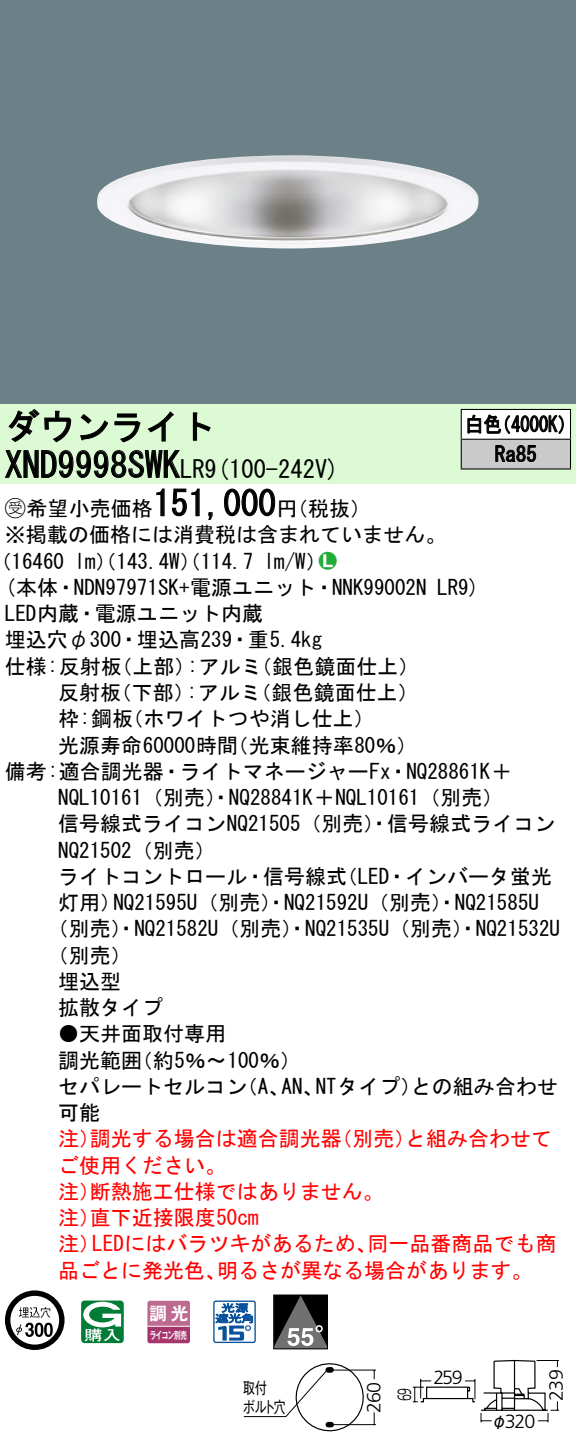
<style>
.page{position:relative;width:576px;height:1446px;background:#fff}
.page>*{position:absolute;margin:0;border:0;box-sizing:border-box;transform-origin:0 0}
.t1{font:35px "MS Gothic";color:#000}
.t2{font:24.5px "MS Gothic";color:#000}
.t3{font:21px/26.2px "MS Gothic";color:#000}
.t4{font:21px/26.2px "MS Gothic";color:#f00}
.t5{font:21px/29.8px "MS Gothic";color:#000;scale:.88 1}
.t6{font:21px "Ford Classification 1";color:#23ac38}
.t7{font:300 19.25px "Frutiger LT Std";letter-spacing:-.055em;color:#000}
.t8{font:300 19.25px "Frutiger LT Std";letter-spacing:-.055em;color:#000;scale:.65 1}
.t9{font:17.5px "Gothic MB101 Pro De Bold 90 pv RKSJ H";color:#fff}
.t10{font:15.75px "Gothic MB101 Pro Regular 90 pv RKSJ H";letter-spacing:-.075em;color:#000;scale:.75 1}
.t11{font:15.75px "Gothic MB101 Pro Regular 90 pv RKSJ H";letter-spacing:-.075em;color:#000}
.t12{font:10.15px "Gothic MB101 Pro De Bold 90 pv RKSJ H";letter-spacing:-.05em;color:#fff;scale:.65 1}
.s1{font-size:24.5px}
.s2{font-family:"Ford Classification 1"}
.s3{color:#fff}
</style>
<div class="page">
<div style="left:0;top:0;width:575px;height:404px;background:#6c8087"></div>
<img style="left:97px;top:155px;width:381px;height:93px">
<div style="left:0;top:404px;width:575px;height:79px;background:#dcfad4"></div>
<svg style="left:8px;top:409px;width:64px;height:34px"></svg>
<svg style="left:80px;top:413px;width:60px;height:30px"></svg>
<svg style="left:147px;top:411px;width:26px;height:31px"></svg>
<svg style="left:192px;top:412px;width:19px;height:29px"></svg>
<svg style="left:5px;top:450px;width:176px;height:28px"></svg>
<svg style="left:156px;top:488px;width:9px;height:29px"></svg>
<svg style="left:172px;top:488px;width:28px;height:29px"></svg>
<svg style="left:208px;top:512px;width:5px;height:8px"></svg>
<svg style="left:224px;top:488px;width:51px;height:29px"></svg>
<svg style="left:5px;top:1290px;width:59px;height:60px"></svg>
<svg style="left:44px;top:1322px;width:9px;height:15px"></svg>
<svg style="left:81px;top:1300px;width:43px;height:43px"></svg>
<svg style="left:147px;top:1301px;width:43px;height:42px;background:#b45782"></svg>
<hr style="left:147px;top:1325px;width:43px;height:2px;background:#fff">
<svg style="left:213px;top:1300px;width:43px;height:43px"></svg>
<svg style="left:275px;top:1296px;width:51px;height:51px;background:#4b4a4a"></svg>
<svg style="left:315px;top:1325px;width:7px;height:7px"></svg>
<div style="left:273px;top:1294px;width:55px;height:55px;border:1px solid #000"></div>
<div style="left:461px;top:409px;width:109px;height:30px;background:#fff"></div>
<div style="left:461px;top:439px;width:109px;height:30px;background:#cacaca"></div>
<hr style="left:460px;top:409px;width:110px;height:1px;background:#000">
<hr style="left:569px;top:410px;width:2px;height:29px;background:#000">
<hr style="left:460px;top:439px;width:110px;height:1px;background:#000">
<svg style="left:460px;top:410px;width:1px;height:58px"></svg>
<hr style="left:569px;top:440px;width:2px;height:28px;background:#000">
<hr style="left:460px;top:468px;width:110px;height:2px;background:#000">
<svg style="left:467px;top:414px;width:96px;height:20px"></svg>
<svg style="left:495px;top:445px;width:41px;height:17px"></svg>
<svg style="left:243px;top:1363px;width:133px;height:69px"></svg>
<svg style="left:412px;top:1360px;width:147px;height:63px"></svg>
<h1 class="t1" style="left:5px;top:409px;width:212px">ダウンライト</h1>
<p class="t2" style="left:204px;top:456px;width:136px">(9 100-242 (V</p>
<h1 class="t1" style="left:5px;top:447px;width:201px">XND9998SWK<span class="s1">LR</span></h1>
<h1 class="t1" style="left:153px;top:486px;width:124px">151,000</h1>
<p class="t3" style="left:5px;top:495px;width:443px"><span class="s2">B</span>希望小売価格<br>※掲載の価格には消費税は含まれていません。</p>
<p class="t6" style="left:319px;top:550px;width:19px">2<span class="s3">7</span></p>
<p class="t3" style="left:276px;top:495px;width:96px">（円税抜(</p>
<p class="t3" style="left:264px;top:548px;width:64px">l m (W/</p>
<p class="t3" style="left:-9px;top:548px;width:75px">（16460</p>
<p class="t3" style="left:75px;top:548px;width:180px">lm）（143.4 ）（W 114.7</p>
<p class="t5" style="left:494px;top:409px;width:49px;text-indent:-30px">白色<br>Ra85</p>
<p class="t5" style="left:492px;top:409px;width:96px">（4000 (K</p>
<p class="t3" style="left:5px;top:574px;width:423px">(本体・NDN97971SK+電源ユニット・NNK99002N</p>
<p class="t3" style="left:5px;top:600px;width:259px">LED内蔵・電源ユニット内蔵</p>
<p class="t3" style="left:5px;top:627px;width:318px">埋込穴φ300・埋込高239・重5.4kg</p>
<p class="t3" style="left:251px;top:653px;width:169px">（銀色鏡面仕上(</p>
<p class="t3" style="left:5px;top:653px;width:118px">仕様:反射板</p>
<p class="t3" style="left:111px;top:653px;width:85px">（上部）</p>
<p class="t3" style="left:187px;top:653px;width:76px">:アルミ</p>
<p class="t3" style="left:58px;top:679px;width:64px">反射板</p>
<p class="t3" style="left:111px;top:679px;width:85px">（下部）</p>
<p class="t3" style="left:187px;top:679px;width:76px">:アルミ</p>
<p class="t3" style="left:250px;top:679px;width:169px">（銀色鏡面仕上(</p>
<p class="t3" style="left:58px;top:705px;width:76px">枠:鋼板</p>
<p class="t3" style="left:122px;top:705px;width:253px">（ホワイトつや消し仕上(</p>
<p class="t3" style="left:437px;top:574px;width:44px">LR (9</p>
<p class="t3" style="left:58px;top:732px;width:181px">光源寿命60000時間</p>
<p class="t3" style="left:5px;top:758px;width:508px">備考:適合調光器・ライトマネージャーFx・NQ28861 ＋K</p>
<p class="t3" style="left:58px;top:784px;width:446px">NQL10161（別売）・NQ28841 ＋K NQL10161（別売(</p>
<p class="t3" style="left:58px;top:810px;width:498px">信号線式ライコンNQ21505（別売）・信号線式ライコン</p>
<p class="t3" style="left:58px;top:837px;width:159px">NQ21502（別売(</p>
<p class="t3" style="left:336px;top:863px;width:217px">（LED・インバータ蛍光</p>
<p class="t3" style="left:227px;top:732px;width:191px">（光束維持率80％(</p>
<p class="t3" style="left:113px;top:863px;width:427px;text-indent:-55px">ライトコントロール・信号線式<br>NQ21595 （U 別売）・NQ21592 （U 別売）・NQ21585U</p>
<p class="t3" style="left:58px;top:889px;width:64px">灯用）</p>
<p class="t3" style="left:48px;top:915px;width:513px">（別売）・NQ21582 （U 別売）・NQ21535 （U 別売）・NQ21532U</p>
<p class="t3" style="left:48px;top:942px;width:86px">（別売(</p>
<p class="t3" style="left:58px;top:968px;width:65px">埋込型</p>
<p class="t3" style="left:58px;top:994px;width:106px">拡散タイプ</p>
<p class="t3" style="left:132px;top:1020px;width:171px;text-indent:-74px">●天井面取付専用<br>（約5％〜100％(</p>
<p class="t3" style="left:58px;top:1047px;width:85px">調光範囲</p>
<p class="t3" style="left:315px;top:1073px;width:107px">NTタイプ）</p>
<p class="t3" style="left:411px;top:1073px;width:148px">との組み合わせ</p>
<p class="t3" style="left:58px;top:1073px;width:190px">セパレートセルコン可能</p>
<p class="t3" style="left:237px;top:1073px;width:54px">（、A</p>
<p class="t3" style="left:281px;top:1073px;width:43px">AN、</p>
<p class="t4" style="left:90px;top:1125px;width:253px">調光する場合は適合調光器</p>
<p class="t4" style="left:331px;top:1125px;width:85px">（別売）</p>
<p class="t4" style="left:405px;top:1125px;width:148px">と組み合わせて</p>
<p class="t4" style="left:58px;top:1125px;width:43px">注）</p>
<p class="t4" style="left:58px;top:1152px;width:169px">ご使用ください。</p>
<p class="t4" style="left:90px;top:1178px;width:295px">断熱施工仕様ではありません。</p>
<p class="t4" style="left:90px;top:1178px;width:170px;text-indent:-32px">注）<br>直下近接限度50cm</p>
<p class="t4" style="left:58px;top:1204px;width:43px">注）</p>
<p class="t4" style="left:92px;top:1230px;width:286px">LEDにはバラツキがあるため、</p>
<p class="t4" style="left:367px;top:1230px;width:190px">同一品番商品でも商</p>
<p class="t4" style="left:58px;top:1230px;width:43px">注）</p>
<p class="t4" style="left:58px;top:1257px;width:169px">品ごとに発光色、</p>
<p class="t4" style="left:217px;top:1257px;width:317px">明るさが異なる場合があります。</p>
<p class="t9" style="left:149px;top:1299px;width:41px">調光</p>
<p class="t12" style="left:150px;top:1326px;width:59px">ライコン別売</p>
<p class="t10" style="left:243px;top:1374px;width:33px">取付</p>
<p class="t10" style="left:243px;top:1393px;width:58px">ボルト穴</p>
<p class="t7" style="left:362px;top:1412px;width:32px;rotate:-90deg">260</p>
<p class="t8" style="left:393px;top:1401px;width:22px;rotate:-90deg">69</p>
<p class="t7" style="left:433px;top:1366px;width:31px">259</p>
<p class="t7" style="left:504px;top:1410px;width:32px">320</p>
<p class="t11" style="left:491px;top:1408px;width:17px">φ</p>
<p class="t7" style="left:545px;top:1401px;width:33px;rotate:-90deg">239</p>
</div>
